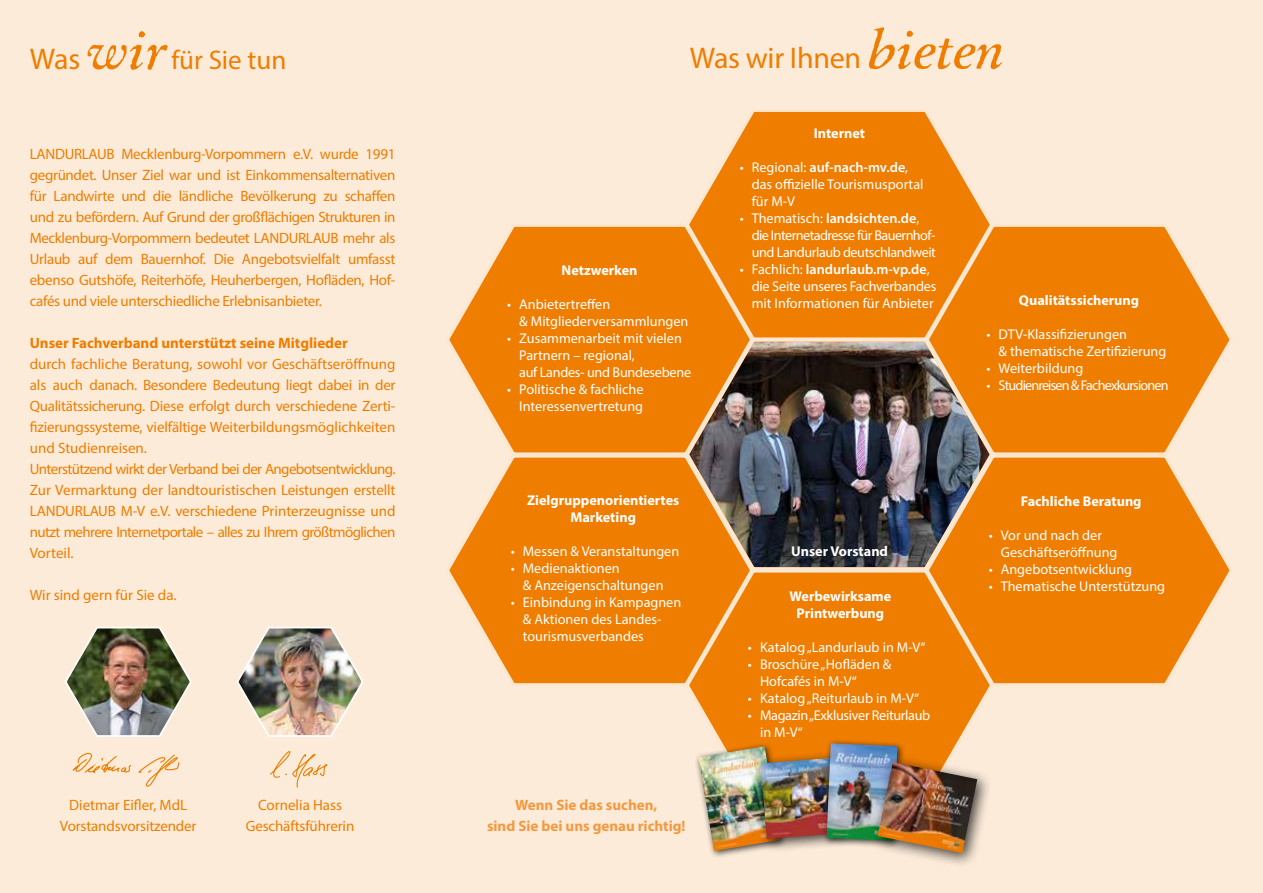
<style>
.page{position:relative;width:1263px;height:893px;background:#fcebd9}
.page>*{position:absolute;margin:0;border:0;box-sizing:border-box;transform-origin:0 0}
.t1{font:30px "Myriad Pro";letter-spacing:-.01em;color:#ef7d00}
.t2{font:27px "Myriad Pro";color:#ef7d00}
.t3{font:15px/21px "Myriad Pro";letter-spacing:-.01em;color:#ef7d00;text-align:center}
.t4{font:700 15px/21px "Myriad Pro";color:#f4993f;text-align:center}
.t5{font:700 15px "Myriad Pro";color:#ef7d00}
.t6{font:14.25px/17px "Myriad Pro";color:#fff}
.t7{font:700 14.25px/17px "Myriad Pro";color:#fff;text-align:center}
.t8{font:14.25px/17px "Myriad Pro";letter-spacing:-.035em;color:#fff}
.t9{font:14.25px/17px "Myriad Pro";letter-spacing:-.025em;color:#fff}
.t10{font:14.25px "Myriad Pro";letter-spacing:-.06em;color:#fff}
.s1{font-size:30px}
.s2{font-family:"Garamond Rough";font-weight:700;font-style:italic;font-size:52.5px}
.s3{font-weight:600}
</style>
<div class="page">
<img style="left:65px;top:627px;width:127px;height:110px">
<img style="left:236px;top:627px;width:128px;height:110px">
<svg style="left:691px;top:111px;width:297px;height:225px;background:#f08c1e"></svg>
<img style="left:756px;top:336px;width:167px;height:231px">
<svg style="left:691px;top:567px;width:297px;height:187px;background:#f08511"></svg>
<svg style="left:449px;top:458px;width:307px;height:231px;background:#e98a23"></svg>
<svg style="left:449px;top:221px;width:307px;height:237px;background:#e88b26"></svg>
<svg style="left:923px;top:458px;width:307px;height:231px;background:#e78923"></svg>
<svg style="left:923px;top:221px;width:307px;height:237px;background:#e98c27"></svg>
<svg style="left:270px;top:751px;width:58px;height:37px"></svg>
<svg style="left:72px;top:752px;width:108px;height:35px"></svg>
<div style="left:694px;top:742px;width:94px;height:117px;background:#000;opacity:.75"></div>
<img style="left:698px;top:746px;width:82px;height:105px">
<div style="left:754px;top:750px;width:102px;height:103px;background:#000;opacity:.75"></div>
<img style="left:761px;top:757px;width:61px;height:82px">
<div style="left:822px;top:739px;width:84px;height:110px;background:#000;opacity:.75"></div>
<img style="left:827px;top:743px;width:70px;height:98px">
<div style="left:870px;top:754px;width:123px;height:115px;background:#000;opacity:.75"></div>
<img style="left:878px;top:762px;width:99px;height:91px">
<h2 class="t2" style="left:30px;top:43px;width:258px"><span class="s1">Was</span> <span class="s2">wir</span> für Sie tun</h2>
<p class="t3" style="left:30px;top:143px;width:367px;text-align:justify">LANDURLAUB Mecklenburg-Vorpommern e.V. wurde 1991 gegründet. Unser Ziel war und ist Einkommensalternativen für Landwirte und die ländliche Bevölkerung zu schaffen und zu befördern. Auf Grund der großflächigen Strukturen in Mecklenburg-Vorpommern bedeutet LANDURLAUB mehr als Urlaub auf dem Bauernhof. Die Angebotsvielfalt umfasst ebenso Gutshöfe, Reiterhöfe, Heuherbergen, Hofläden, Hof&shy;cafés und viele unterschiedliche Erlebnisanbieter.</p>
<p class="t5" style="left:30px;top:333px;width:320px">Unser Fachverband unterstützt seine Mitglieder</p>
<p class="t3" style="left:30px;top:353px;width:367px;text-align:left">durch fachliche Beratung, sowohl vor Geschäftseröffnung als auch danach. Besondere Bedeutung liegt dabei in der Qualitätssicherung. Diese erfolgt durch verschiedene Zerti&shy;fizierungssysteme, vielfältige Weiterbildungsmöglichkeiten und Studienreisen.<br>Unterstützend wirkt der Verband bei der Angebotsentwicklung.<br>Zur Vermarktung der landtouristischen Leistungen erstellt LANDURLAUB M-V e.V. verschiedene Printerzeugnisse und nutzt mehrere Internetportale – alles zu Ihrem größtmöglichen Vorteil.</p>
<p class="t3" style="left:30px;top:584px;width:148px">Wir sind gern für Sie da.</p>
<h1 class="t1" style="left:690px;top:40px;width:316px">Was wir Ihnen <span class="s2">bieten</span></h1>
<p class="t7" style="left:562px;top:261px;width:77px">Netzwerken</p>
<p class="t6" style="left:519px;top:295px;width:171px;text-indent:-12px">• Anbietertreffen<br>&amp; Mitgliederversammlungen</p>
<p class="t6" style="left:519px;top:329px;width:173px;text-indent:-12px">• Zusammenarbeit mit vielen<br>Partnern – regional,<br>auf Landes- und Bundesebene</p>
<p class="t6" style="left:507px;top:380px;width:138px;text-align:right">• Politische &amp; fachliche<br>Interessenvertretung</p>
<p class="t7" style="left:527px;top:491px;width:154px">Zielgruppenorientiertes<br>Marketing</p>
<p class="t6" style="left:511px;top:543px;width:170px">• Messen &amp; Veranstaltungen</p>
<p class="t6" style="left:523px;top:560px;width:142px;text-indent:-12px">• Medienaktionen<br>&amp; Anzeigenschaltungen</p>
<p class="t6" style="left:523px;top:594px;width:160px;text-indent:-12px">• Einbindung in Kampagnen &amp; Aktionen des Landes&shy;tourismusverbandes</p>
<p class="t7" style="left:814px;top:124px;width:53px">Internet</p>
<p class="t6" style="left:752px;top:159px;width:173px;text-indent:-12px">• Regional: <span class="s3">auf-nach-mv.de</span>, das offizielle Tourismusportal für M-V</p>
<p class="t8" style="left:752px;top:210px;width:186px;text-indent:-12px">• Thematisch: <span class="s3">landsichten.de</span>, die Internetadresse für Bauernhof&shy;und Landurlaub deutschlandweit</p>
<p class="t6" style="left:752px;top:261px;width:186px;text-indent:-12px">• Fachlich: <span class="s3">landurlaub.m-vp.de</span>, die Seite unseres Fachverbandes mit Informationen für Anbieter</p>
<p class="t7" style="left:791px;top:542px;width:98px">Unser Vorstand</p>
<p class="t7" style="left:789px;top:587px;width:103px">Werbewirksame<br>Printwerbung</p>
<p class="t6" style="left:748px;top:638px;width:179px">• Katalog „Landurlaub in M-V“</p>
<p class="t6" style="left:760px;top:655px;width:133px;text-indent:-12px">• Broschüre „Hofläden &amp;<br>Hofcafés in M-V“</p>
<p class="t6" style="left:748px;top:689px;width:173px">• Katalog „Reiturlaub in M-V“</p>
<p class="t9" style="left:760px;top:706px;width:172px;text-indent:-12px">• Magazin „Exklusiver Reiturlaub in M-V“</p>
<p class="t7" style="left:1019px;top:291px;width:122px">Qualitätssicherung</p>
<p class="t6" style="left:999px;top:326px;width:169px;text-indent:-12px">• DTV-Klassifizierungen<br>&amp; thematische Zertifizierung</p>
<p class="t6" style="left:986px;top:360px;width:98px">• Weiterbildung</p>
<p class="t10" style="left:986px;top:377px;width:184px">• Studienreisen &amp; Fachexkursionen</p>
<p class="t7" style="left:1021px;top:492px;width:122px">Fachliche Beratung</p>
<p class="t6" style="left:1001px;top:527px;width:118px;text-indent:-12px">• Vor und nach der<br>Geschäftseröffnung</p>
<p class="t6" style="left:989px;top:561px;width:145px">• Angebotsentwicklung</p>
<p class="t6" style="left:989px;top:578px;width:178px">• Thematische Unterstützung</p>
<p class="t3" style="left:60px;top:794px;width:138px">Dietmar Eifler, MdL<br>Vorstandsvorsitzender</p>
<p class="t3" style="left:246px;top:794px;width:110px">Cornelia Hass<br>Geschäftsführerin</p>
<p class="t4" style="left:487px;top:794px;width:200px">Wenn Sie das suchen,<br>sind Sie bei uns genau richtig!</p>
</div>
